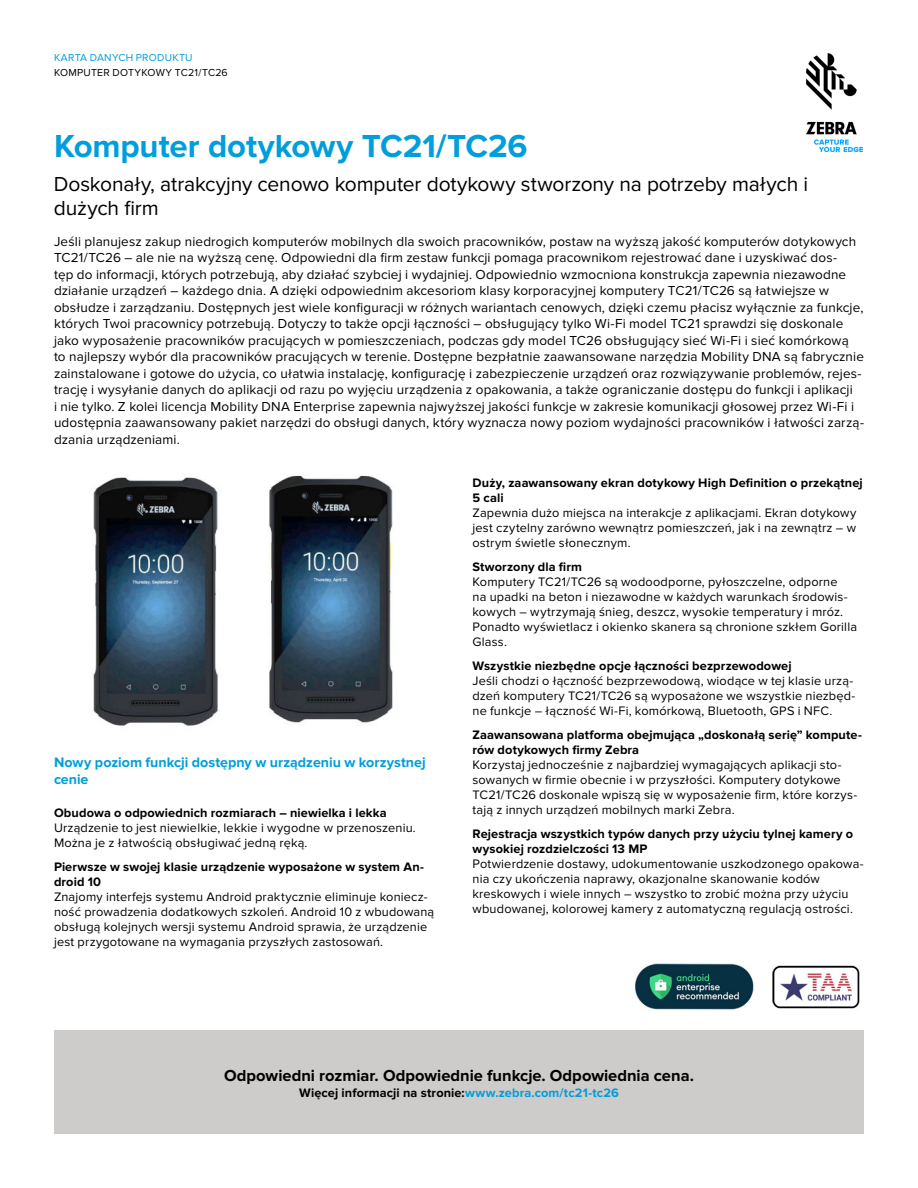
<style>
.page{position:relative;width:918px;height:1188px;background:#fff}
.page>*{position:absolute;margin:0;border:0;box-sizing:border-box;transform-origin:0 0}
.t1{font:700 33px "Proxima Nova";letter-spacing:-.005em;color:#009edb}
.t2{font:21px/24px "Proxima Nova";letter-spacing:-.005em;color:#000}
.t3{font:700 16.5px "Proxima Nova";color:#000}
.t4{font:700 14.25px/17.2px "Proxima Nova";color:#009edb}
.t5{font:13.5px/16.5px "Proxima Nova";letter-spacing:.01em;color:#000}
.t6{font:12.75px/15px "Proxima Nova";letter-spacing:.015em;color:#000}
.t7{font:700 12.75px/15px "Proxima Nova";letter-spacing:.01em;color:#000}
.t8{font:10.5px "Proxima Nova";letter-spacing:.02em;color:#000}
.t9{font:10.5px "Proxima Nova";letter-spacing:.025em;color:#009edb}
.s1{color:#009edb}
</style>
<div class="page">
<img style="left:806px;top:54px;width:56px;height:97px">
<div style="left:54px;top:1031px;width:810px;height:103px;background:#cdccca"></div>
<img style="left:635px;top:963px;width:225px;height:47px">
<img style="left:93px;top:475px;width:300px;height:251px">
<p class="t9" style="left:54px;top:52px;width:140px">KARTA DANYCH PRODUKTU</p>
<p class="t8" style="left:54px;top:66px;width:175px">KOMPUTER DOTYKOWY TC21/TC26</p>
<h1 class="t1" style="left:54px;top:127px;width:475px">Komputer dotykowy TC21/TC26</h1>
<h2 class="t2" style="left:54px;top:173px;width:756px">Doskonały, atrakcyjny cenowo komputer dotykowy stworzony na potrzeby małych i dużych firm</h2>
<p class="t5" style="left:54px;top:233px;width:812px">Jeśli planujesz zakup niedrogich komputerów mobilnych dla swoich pracowników, postaw na wyższą jakość komputerów dotykowych TC21/TC26 – ale nie na wyższą cenę. Odpowiedni dla firm zestaw funkcji pomaga pracownikom rejestrować dane i uzyskiwać dos-<br>tęp do informacji, których potrzebują, aby działać szybciej i wydajniej. Odpowiednio wzmocniona konstrukcja zapewnia niezawodne działanie urządzeń – każdego dnia. A dzięki odpowiednim akcesoriom klasy korporacyjnej komputery TC21/TC26 są łatwiejsze w obsłudze i zarządzaniu. Dostępnych jest wiele konfiguracji w różnych wariantach cenowych, dzięki czemu płacisz wyłącznie za funkcje, których Twoi pracownicy potrzebują. Dotyczy to także opcji łączności – obsługujący tylko Wi-Fi model TC21 sprawdzi się doskonale jako wyposażenie pracowników pracujących w pomieszczeniach, podczas gdy model TC26 obsługujący sieć Wi-Fi i sieć komórkową<br>to najlepszy wybór dla pracowników pracujących w terenie. Dostępne bezpłatnie zaawansowane narzędzia Mobility DNA są fabrycznie zainstalowane i gotowe do użycia, co ułatwia instalację, konfigurację i zabezpieczenie urządzeń oraz rozwiązywanie problemów, rejes&shy;trację i wysyłanie danych do aplikacji od razu po wyjęciu urządzenia z opakowania, a także ograniczanie dostępu do funkcji i aplikacji<br>i nie tylko. Z kolei licencja Mobility DNA Enterprise zapewnia najwyższej jakości funkcje w zakresie komunikacji głosowej przez Wi-Fi i udostępnia zaawansowany pakiet narzędzi do obsługi danych, który wyznacza nowy poziom wydajności pracowników i łatwości zarzą&shy;dzania urządzeniami.</p>
<p class="t4" style="left:54px;top:754px;width:373px">Nowy poziom funkcji dostępny w urządzeniu w korzystnej cenie</p>
<p class="t7" style="left:54px;top:806px;width:334px">Obudowa o odpowiednich rozmiarach – niewielka i lekka</p>
<p class="t6" style="left:54px;top:821px;width:363px">Urządzenie to jest niewielkie, lekkie i wygodne w przenoszeniu.<br>Można je z łatwością obsługiwać jedną ręką.</p>
<p class="t7" style="left:54px;top:860px;width:371px">Pierwsze w swojej klasie urządzenie wyposażone w system An&shy;droid 10</p>
<p class="t6" style="left:54px;top:889px;width:382px">Znajomy interfejs systemu Android praktycznie eliminuje koniecz&shy;ność prowadzenia dodatkowych szkoleń. Android 10 z wbudowaną obsługą kolejnych wersji systemu Android sprawia, że urządzenie jest przygotowane na wymagania przyszłych zastosowań.</p>
<p class="t7" style="left:472px;top:476px;width:392px">Duży, zaawansowany ekran dotykowy High Definition o przekątnej<br>5 cali</p>
<p class="t6" style="left:472px;top:506px;width:386px;text-align:justify">Zapewnia dużo miejsca na interakcje z aplikacjami. Ekran dotykowy jest czytelny zarówno wewnątrz pomieszczeń, jak i na zewnątrz – w ostrym świetle słonecznym.</p>
<p class="t7" style="left:472px;top:560px;width:111px">Stworzony dla firm</p>
<p class="t6" style="left:472px;top:575px;width:386px">Komputery TC21/TC26 są wodoodporne, pyłoszczelne, odporne<br>na upadki na beton i niezawodne w każdych warunkach środowis&shy;kowych – wytrzymają śnieg, deszcz, wysokie temperatury i mróz.<br>Ponadto wyświetlacz i okienko skanera są chronione szkłem Gorilla Glass.</p>
<p class="t7" style="left:472px;top:659px;width:321px">Wszystkie niezbędne opcje łączności bezprzewodowej</p>
<p class="t6" style="left:472px;top:674px;width:384px">Jeśli chodzi o łączność bezprzewodową, wiodące w tej klasie urzą&shy;dzeń komputery TC21/TC26 są wyposażone we wszystkie niezbęd&shy;ne funkcje – łączność Wi-Fi, komórkową, Bluetooth, GPS i NFC.</p>
<p class="t7" style="left:472px;top:728px;width:391px">Zaawansowana platforma obejmująca „doskonałą serię” kompute&shy;rów dotykowych firmy Zebra</p>
<p class="t6" style="left:472px;top:758px;width:386px">Korzystaj jednocześnie z najbardziej wymagających aplikacji sto&shy;sowanych w firmie obecnie i w przyszłości. Komputery dotykowe TC21/TC26 doskonale wpiszą się w wyposażenie firm, które korzys&shy;tają z innych urządzeń mobilnych marki Zebra.</p>
<p class="t7" style="left:472px;top:827px;width:382px">Rejestracja wszystkich typów danych przy użyciu tylnej kamery o wysokiej rozdzielczości 13 MP</p>
<p class="t6" style="left:472px;top:857px;width:393px">Potwierdzenie dostawy, udokumentowanie uszkodzonego opakowa&shy;nia czy ukończenia naprawy, okazjonalne skanowanie kodów kreskowych i wiele innych – wszystko to zrobić można przy użyciu wbudowanej, kolorowej kamery z automatyczną regulacją ostrości.</p>
<p class="t3" style="left:224px;top:1066px;width:471px">Odpowiedni rozmiar. Odpowiednie funkcje. Odpowiednia cena.</p>
<p class="t7" style="left:299px;top:1085px;width:321px">Więcej informacji na stronie:<span class="s1">www.zebra.com/tc21-tc26</span></p>
</div>
